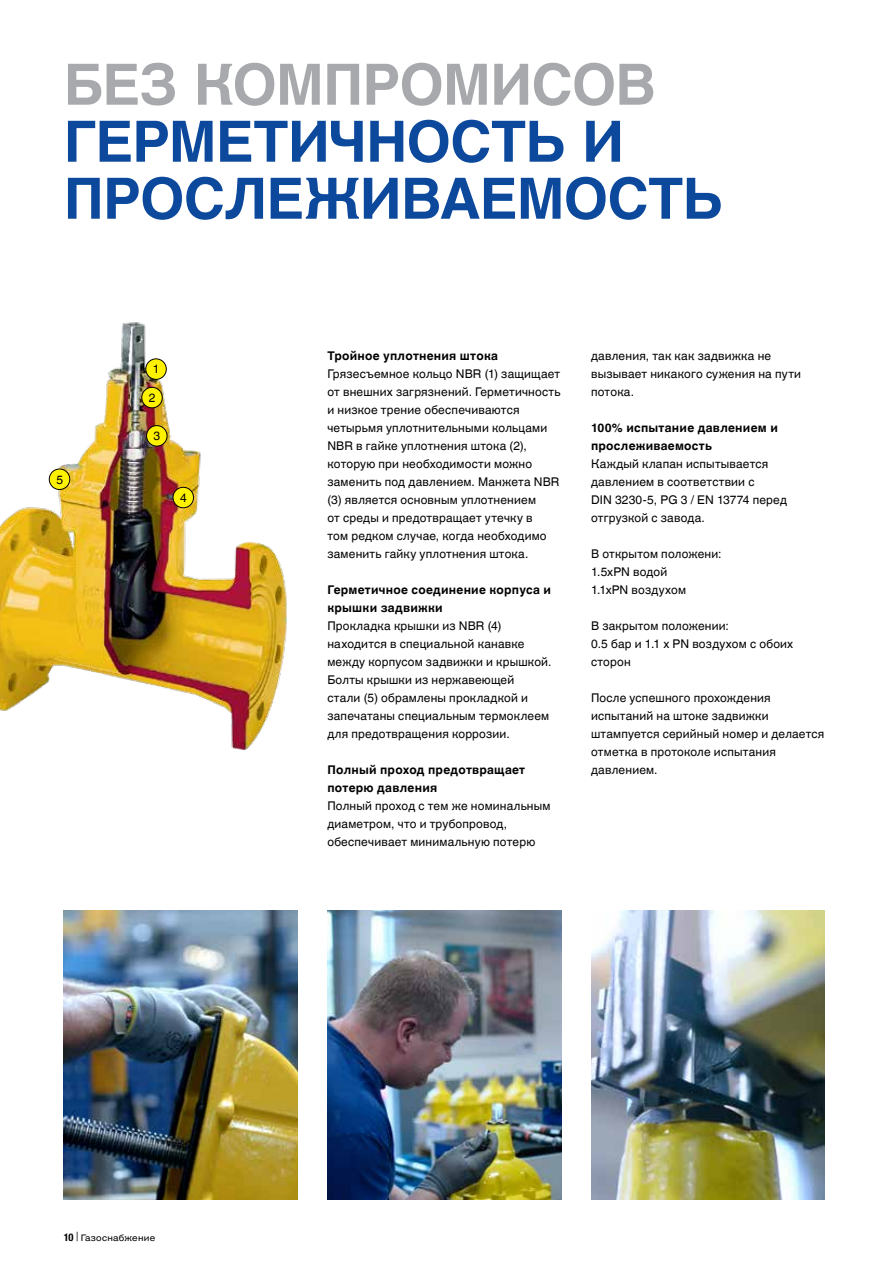
<style>
.page{position:relative;width:893px;height:1263px;background:#fff}
.page>*{position:absolute;margin:0;border:0;box-sizing:border-box;transform-origin:0 0}
.t1{font:700 57px/57px "Helvetica Linotype";letter-spacing:-.01em;color:#0c499c}
.t2{font:700 57px "Helvetica Linotype";letter-spacing:-.015em;color:#a7a9ac}
.t3{font:12px/18px "Helvetica Linotype";letter-spacing:.015em;color:#000}
.t4{font:700 12px/18px "Helvetica Linotype";letter-spacing:.02em;color:#000}
.t5{font:9px "Helvetica Linotype";letter-spacing:.025em;color:#000;scale:1.1 1}
.s1{font-family:"Helvetica Neue LT Pro";font-weight:700;font-stretch:condensed;font-size:10.5px}
</style>
<div class="page">
<img style="left:0;top:322px;width:287px;height:429px">
<img style="left:327px;top:910px;width:234px;height:289px">
<img style="left:591px;top:910px;width:234px;height:289px">
<img style="left:64px;top:910px;width:234px;height:289px">
<div style="left:142px;top:387px;width:20px;height:21px;background:#fff200;border-radius:50%"></div>
<div style="left:141px;top:387px;width:22px;height:21px;border:1px solid #000;border-radius:50%"></div>
<div style="left:146px;top:359px;width:20px;height:20px;background:#fff200;border-radius:50%"></div>
<div style="left:145px;top:358px;width:22px;height:22px;border:1px solid #000;border-radius:50%"></div>
<div style="left:147px;top:426px;width:20px;height:20px;background:#fff200;border-radius:50%"></div>
<div style="left:146px;top:425px;width:21px;height:21px;border:1px solid #000;border-radius:50%"></div>
<div style="left:173px;top:487px;width:21px;height:21px;background:#fff200;border-radius:50%"></div>
<div style="left:173px;top:487px;width:21px;height:21px;border:1px solid #000;border-radius:50%"></div>
<div style="left:49px;top:469px;width:21px;height:20px;background:#fff200;border-radius:50%"></div>
<div style="left:49px;top:469px;width:21px;height:21px;border:1px solid #000;border-radius:50%"></div>
<h1 class="t2" style="left:64px;top:52px;width:593px">БЕЗ КОМПРОМИСОВ</h1>
<h1 class="t1" style="left:64px;top:114px;width:660px">ГЕРМЕТИЧНОСТЬ И<br>ПРОСЛЕЖИВАЕМОСТЬ</h1>
<p class="t3" style="left:56px;top:470px;width:8px">5</p>
<p class="t3" style="left:153px;top:360px;width:8px">1</p>
<p class="t3" style="left:149px;top:389px;width:8px">2</p>
<p class="t3" style="left:154px;top:427px;width:8px">3</p>
<p class="t3" style="left:180px;top:489px;width:8px">4</p>
<p class="t4" style="left:327px;top:347px;width:172px">Тройное уплотнения штока</p>
<p class="t3" style="left:327px;top:365px;width:235px">Грязесъемное кольцо NBR (1) защищает от внешних загрязнений. Герметичность и низкое трение обеспечиваются четырьмя уплотнительными кольцами NBR в гайке уплотнения штока (2), которую при необходимости можно заменить под давлением. Манжета NBR (3) является основным уплотнением<br>от среды и предотвращает утечку в<br>том редком случае, когда необходимо заменить гайку уплотнения штока.</p>
<p class="t4" style="left:327px;top:581px;width:225px">Герметичное соединение корпуса и крышки задвижки</p>
<p class="t3" style="left:327px;top:617px;width:226px">Прокладка крышки из NBR (4) находится в специальной канавке между корпусом задвижки и крышкой.<br>Болты крышки из нержавеющей<br>стали (5) обрамлены прокладкой и запечатаны специальным термоклеем для предотвращения коррозии.</p>
<p class="t4" style="left:327px;top:761px;width:199px">Полный проход предотвращает потерю давления</p>
<p class="t3" style="left:327px;top:797px;width:225px">Полный проход с тем же номинальным диаметром, что и трубопровод, обеспечивает минимальную потерю</p>
<p class="t3" style="left:591px;top:347px;width:212px">давления, так как задвижка не вызывает никакого сужения на пути потока.</p>
<p class="t4" style="left:591px;top:419px;width:188px">100% испытание давлением и прослеживаемость</p>
<p class="t3" style="left:591px;top:455px;width:197px">Каждый клапан испытывается давлением в соответствии с<br>DIN 3230-5, PG 3 / EN 13774 перед отгрузкой с завода.</p>
<p class="t3" style="left:591px;top:545px;width:132px">В открытом положени:<br>1.5xPN водой<br>1.1xPN воздухом</p>
<p class="t3" style="left:591px;top:617px;width:204px">В закрытом положении:<br>0.5 бар и 1.1 x PN воздухом с обоих сторон</p>
<p class="t3" style="left:591px;top:689px;width:235px">После успешного прохождения испытаний на штоке задвижки штампуется серийный номер и делается отметка в протоколе испытания давлением.</p>
<p class="t5" style="left:64px;top:1232px;width:85px"><span class="s1">10</span> <sup>|</sup> Газоснабжение</p>
</div>
